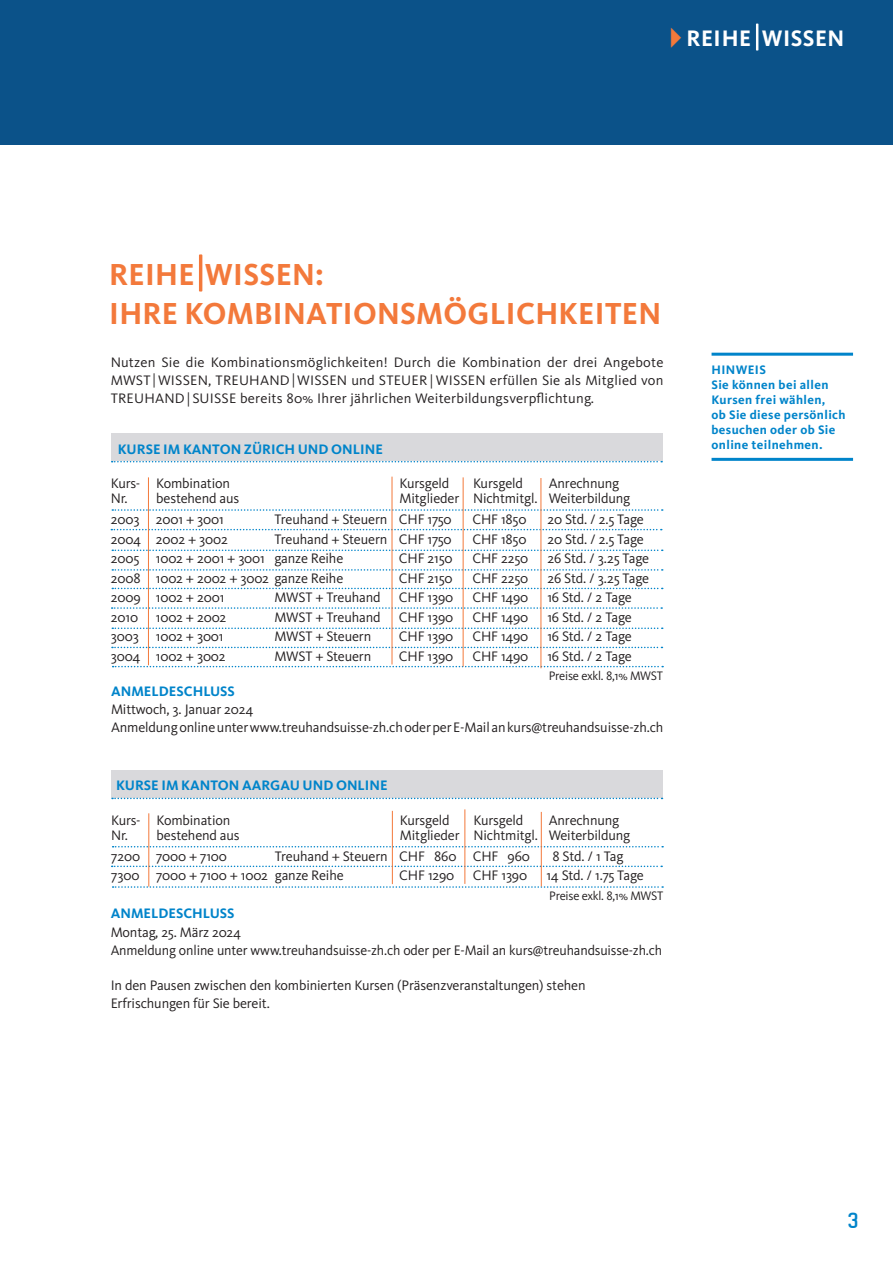
<style>
.page{position:relative;width:893px;height:1263px;background:#fff}
.page>*{position:absolute;margin:0;border:0;box-sizing:border-box;transform-origin:0 0}
.t1{font:700 31.5px/39.2px "Kievit Pro";letter-spacing:.01em;color:#f3793b}
.t2{font:700 23.25px "Kievit Pro";letter-spacing:.02em;color:#fff}
.t3{font:700 21px "Beta Sans";color:#0084ca}
.t4{font:14.25px/15px "Kievit Pro";letter-spacing:-.01em;color:#231f20}
.t5{font:700 14.25px "Kievit Pro";color:#0084ca}
.t6{font:700 12.75px/15px "Kievit Pro";letter-spacing:.03em;color:#0084ca}
.t7{font:12.75px "Kievit Pro";letter-spacing:-.02em;color:#231f20}
.s1{color:#f3793b}
</style>
<div class="page">
<div style="left:0;top:0;width:893px;height:145px;background:#0b5289"></div>
<hr style="left:756px;top:24px;width:2px;height:27px;background:#fff">
<hr style="left:199px;top:254px;width:3px;height:38px;background:#f3793b">
<div style="left:111px;top:433px;width:551px;height:28px;background:#d9d9dc"></div>
<svg style="left:112px;top:461px;width:550px;height:1px"></svg>
<svg style="left:112px;top:509px;width:551px;height:2px"></svg>
<svg style="left:111px;top:529px;width:551px;height:1px"></svg>
<svg style="left:112px;top:588px;width:551px;height:1px"></svg>
<svg style="left:112px;top:549px;width:551px;height:2px"></svg>
<svg style="left:112px;top:569px;width:551px;height:2px"></svg>
<svg style="left:112px;top:607px;width:550px;height:2px"></svg>
<svg style="left:112px;top:627px;width:551px;height:2px"></svg>
<svg style="left:112px;top:647px;width:550px;height:1px"></svg>
<svg style="left:113px;top:666px;width:550px;height:1px"></svg>
<hr style="left:148px;top:477px;width:1px;height:188px;background:#f3793b">
<hr style="left:392px;top:477px;width:1px;height:187px;background:#f3793b">
<hr style="left:463px;top:477px;width:1px;height:189px;background:#f3793b">
<hr style="left:541px;top:478px;width:1px;height:190px;background:#f3793b">
<div style="left:111px;top:770px;width:552px;height:27px;background:#d9d9dc"></div>
<svg style="left:112px;top:798px;width:550px;height:1px"></svg>
<svg style="left:113px;top:846px;width:550px;height:1px"></svg>
<svg style="left:112px;top:865px;width:550px;height:2px"></svg>
<svg style="left:113px;top:886px;width:550px;height:2px"></svg>
<hr style="left:148px;top:813px;width:1px;height:74px;background:#f3793b">
<hr style="left:392px;top:811px;width:1px;height:73px;background:#f3793b">
<hr style="left:464px;top:809px;width:1px;height:75px;background:#f3793b">
<hr style="left:541px;top:812px;width:1px;height:74px;background:#f3793b">
<hr style="left:711px;top:353px;width:142px;height:3px;background:#0084ca">
<hr style="left:711px;top:458px;width:142px;height:3px;background:#0084ca">
<h2 class="t2" style="left:659px;top:24px;width:187px"><span class="s1">✔</span>REIHE WISSEN</h2>
<h1 class="t1" style="left:109px;top:255px;width:554px">REIHE WISSEN:<br>IHRE KOMBINATIONSMÖGLICHKEITEN</h1>
<p class="t4" style="left:111px;top:353px;width:554px;line-height:18px;text-align:justify">Nutzen Sie die Kombinationsmöglichkeiten! Durch die Kombination der drei Angebote MWST|WISSEN, TREUHAND|WISSEN und STEUER | WISSEN erfüllen Sie als Mitglied von TREUHAND|SUISSE bereits 80% Ihrer jährlichen Weiterbildungsverpflichtung.</p>
<p class="t6" style="left:711px;top:362px;width:136px">HINWEIS<br>Sie können bei allen<br>Kursen frei wählen,<br>ob Sie diese persönlich besuchen oder ob Sie online teilnehmen.</p>
<p class="t5" style="left:118px;top:440px;width:267px">KURSE IM KANTON ZÜRICH UND ONLINE</p>
<p class="t4" style="left:111px;top:476px;width:31px">Kurs-<br>Nr.</p>
<p class="t4" style="left:156px;top:476px;width:85px">Kombination bestehend aus</p>
<p class="t4" style="left:399px;top:476px;width:61px">Kursgeld<br>Mitglieder</p>
<p class="t4" style="left:473px;top:476px;width:66px">Kursgeld<br>Nichtmitgl.</p>
<p class="t4" style="left:549px;top:476px;width:83px">Anrechnung<br>Weiterbildung</p>
<p class="t4" style="left:111px;top:512px;width:114px">2003 2001 + 3001</p>
<p class="t4" style="left:274px;top:512px;width:179px">Treuhand + Steuern CHF 1750</p>
<p class="t4" style="left:472px;top:512px;width:56px">CHF 1850</p>
<p class="t4" style="left:547px;top:512px;width:98px">20 Std. / 2.5 Tage</p>
<p class="t4" style="left:111px;top:531px;width:118px">2004 2002 + 3002</p>
<p class="t4" style="left:274px;top:531px;width:179px">Treuhand + Steuern CHF 1750</p>
<p class="t4" style="left:472px;top:531px;width:56px">CHF 1850</p>
<p class="t4" style="left:547px;top:531px;width:98px">20 Std. / 2.5 Tage</p>
<p class="t4" style="left:111px;top:551px;width:234px">2005 1002 + 2001 + 3001 ganze Reihe</p>
<p class="t4" style="left:399px;top:551px;width:55px">CHF 2150</p>
<p class="t4" style="left:472px;top:551px;width:57px">CHF 2250</p>
<p class="t4" style="left:547px;top:551px;width:103px">26 Std. / 3.25 Tage</p>
<p class="t4" style="left:111px;top:570px;width:234px">2008 1002 + 2002 + 3002 ganze Reihe</p>
<p class="t4" style="left:399px;top:570px;width:55px">CHF 2150</p>
<p class="t4" style="left:472px;top:570px;width:57px">CHF 2250</p>
<p class="t4" style="left:547px;top:570px;width:103px">26 Std. / 3.25 Tage</p>
<p class="t4" style="left:111px;top:590px;width:115px">2009 1002 + 2001</p>
<p class="t4" style="left:274px;top:590px;width:108px">MWST + Treuhand</p>
<p class="t4" style="left:399px;top:590px;width:56px">CHF 1390</p>
<p class="t4" style="left:472px;top:590px;width:57px">CHF 1490</p>
<p class="t4" style="left:547px;top:590px;width:86px">16 Std. / 2 Tage</p>
<p class="t4" style="left:111px;top:609px;width:117px">2010 1002 + 2002</p>
<p class="t4" style="left:274px;top:609px;width:108px">MWST + Treuhand</p>
<p class="t4" style="left:399px;top:609px;width:56px">CHF 1390</p>
<p class="t4" style="left:472px;top:609px;width:57px">CHF 1490</p>
<p class="t4" style="left:547px;top:609px;width:86px">16 Std. / 2 Tage</p>
<p class="t4" style="left:111px;top:629px;width:114px">3003 1002 + 3001</p>
<p class="t4" style="left:274px;top:629px;width:98px">MWST + Steuern</p>
<p class="t4" style="left:399px;top:629px;width:56px">CHF 1390</p>
<p class="t4" style="left:472px;top:629px;width:57px">CHF 1490</p>
<p class="t4" style="left:547px;top:629px;width:86px">16 Std. / 2 Tage</p>
<p class="t4" style="left:111px;top:648px;width:116px">3004 1002 + 3002</p>
<p class="t4" style="left:274px;top:648px;width:98px">MWST + Steuern</p>
<p class="t4" style="left:399px;top:648px;width:56px">CHF 1390</p>
<p class="t4" style="left:472px;top:648px;width:57px">CHF 1490</p>
<p class="t4" style="left:547px;top:648px;width:86px">16 Std. / 2 Tage</p>
<p class="t7" style="left:549px;top:668px;width:116px">Preise exkl. 8,1% MWST</p>
<p class="t5" style="left:111px;top:682px;width:125px">ANMELDESCHLUSS</p>
<p class="t4" style="left:111px;top:700px;width:554px;line-height:18px">Mittwoch, 3. Januar 2024<br>Anmeldung online unter www.treuhandsuisse-zh.ch oder per E-Mail an kurs@treuhandsuisse-zh.ch</p>
<p class="t5" style="left:116px;top:777px;width:273px">KURSE IM KANTON AARGAU UND ONLINE</p>
<p class="t4" style="left:111px;top:812px;width:31px">Kurs-<br>Nr.</p>
<p class="t4" style="left:157px;top:812px;width:85px">Kombination bestehend aus</p>
<p class="t4" style="left:400px;top:812px;width:61px">Kursgeld<br>Mitglieder</p>
<p class="t4" style="left:473px;top:812px;width:66px">Kursgeld<br>Nichtmitgl.</p>
<p class="t4" style="left:549px;top:812px;width:83px">Anrechnung<br>Weiterbildung</p>
<p class="t4" style="left:111px;top:848px;width:117px">7200 7000 + 7100</p>
<p class="t4" style="left:275px;top:848px;width:257px">Treuhand + Steuern CHF 860 CHF 960</p>
<p class="t4" style="left:552px;top:848px;width:73px">8 Std. / 1 Tag</p>
<p class="t4" style="left:111px;top:868px;width:234px">7300 7000 + 7100 + 1002 ganze Reihe</p>
<p class="t4" style="left:399px;top:868px;width:56px">CHF 1290</p>
<p class="t4" style="left:473px;top:868px;width:56px">CHF 1390</p>
<p class="t4" style="left:546px;top:868px;width:99px">14 Std. / 1.75 Tage</p>
<p class="t7" style="left:549px;top:888px;width:116px">Preise exkl. 8,1% MWST</p>
<p class="t5" style="left:111px;top:905px;width:125px">ANMELDESCHLUSS</p>
<p class="t4" style="left:111px;top:923px;width:553px;line-height:18px">Montag, 25. März 2024<br>Anmeldung online unter www.treuhandsuisse-zh.ch oder per E-Mail an kurs@treuhandsuisse-zh.ch</p>
<p class="t4" style="left:111px;top:976px;width:476px;line-height:18px">In den Pausen zwischen den kombinierten Kursen (Präsenzveranstaltungen) stehen<br>Erfrischungen für Sie bereit.</p>
<h3 class="t3" style="left:847px;top:1208px;width:13px">3</h3>
</div>
